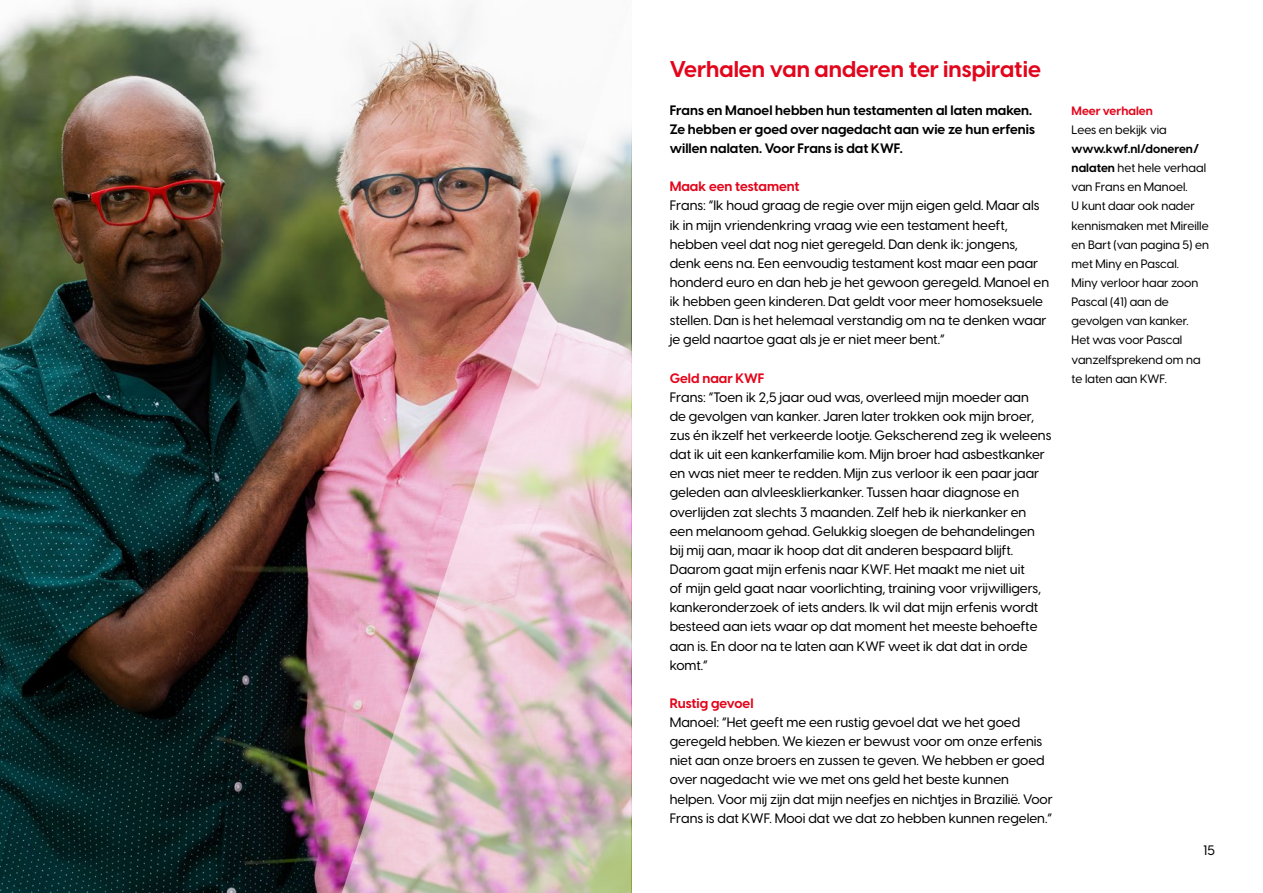
<style>
.page{position:relative;width:1263px;height:893px;background:#fff}
.page>*{position:absolute;margin:0;border:0;box-sizing:border-box;transform-origin:0 0}
.t1{font:700 22.5px "Visby CF";color:#e3051b}
.t2{font:500 13.5px/19.2px "Visby CF";color:#000}
.t3{font:700 13.5px/19.2px "Visby CF";color:#000}
.t4{font:700 13.5px "Visby CF";color:#e3051b}
.t5{font:500 12px/19.2px "Visby CF";color:#000}
.t6{font:700 12px "Visby CF";color:#e3051b}
.s1{font-weight:700}
</style>
<div class="page">
<img style="left:0;top:0;width:338px;height:893px">
<img style="left:338px;top:4px;width:294px;height:889px">
<h1 class="t1" style="left:670px;top:54px;width:373px">Verhalen van anderen ter inspiratie</h1>
<p class="t3" style="left:670px;top:101px;width:367px">Frans en Manoel hebben hun testamenten al laten maken.<br>Ze hebben er goed over nagedacht aan wie ze hun erfenis willen nalaten. Voor Frans is dat KWF.</p>
<p class="t4" style="left:670px;top:178px;width:131px">Maak een testament</p>
<p class="t2" style="left:670px;top:196px;width:381px">Frans: “Ik houd graag de regie over mijn eigen geld. Maar als ik in mijn vriendenkring vraag wie een testament heeft, hebben veel dat nog niet geregeld. Dan denk ik: jongens, denk eens na. Een eenvoudig testament kost maar een paar honderd euro en dan heb je het gewoon geregeld. Manoel en ik hebben geen kinderen. Dat geldt voor meer homoseksuele stellen. Dan is het helemaal verstandig om na te denken waar je geld naartoe gaat als je er niet meer bent.”</p>
<p class="t4" style="left:670px;top:369px;width:96px">Geld naar KWF</p>
<p class="t2" style="left:670px;top:387px;width:383px">Frans: “Toen ik 2,5 jaar oud was, overleed mijn moeder aan<br>de gevolgen van kanker. Jaren later trokken ook mijn broer, zus én ikzelf het verkeerde lootje. Gekscherend zeg ik weleens dat ik uit een kankerfamilie kom. Mijn broer had asbestkanker en was niet meer te redden. Mijn zus verloor ik een paar jaar geleden aan alvleesklierkanker. Tussen haar diagnose en overlijden zat slechts 3 maanden. Zelf heb ik nierkanker en een melanoom gehad. Gelukkig sloegen de behandelingen bij mij aan, maar ik hoop dat dit anderen bespaard blijft.<br>Daarom gaat mijn erfenis naar KWF. Het maakt me niet uit<br>of mijn geld gaat naar voorlichting, training voor vrijwilligers, kankeronderzoek of iets anders. Ik wil dat mijn erfenis wordt besteed aan iets waar op dat moment het meeste behoefte aan is. En door na te laten aan KWF weet ik dat dat in orde komt.”</p>
<p class="t4" style="left:670px;top:694px;width:85px">Rustig gevoel</p>
<p class="t2" style="left:670px;top:713px;width:384px">Manoel: “Het geeft me een rustig gevoel dat we het goed geregeld hebben. We kiezen er bewust voor om onze erfenis niet aan onze broers en zussen te geven. We hebben er goed over nagedacht wie we met ons geld het beste kunnen helpen. Voor mij zijn dat mijn neefjes en nichtjes in Brazilië. Voor Frans is dat KWF. Mooi dat we dat zo hebben kunnen regelen.”</p>
<p class="t6" style="left:1071px;top:103px;width:83px">Meer verhalen</p>
<p class="t5" style="left:1071px;top:120px;width:97px">Lees en bekijk via</p>
<p class="t5" style="left:1071px;top:139px;width:139px"><span class="s1">www.kwf.nl/doneren/ nalaten</span> het hele verhaal van Frans en Manoel.<br>U kunt daar ook nader kennismaken met Mireille en Bart (van pagina 5) en met Miny en Pascal.<br>Miny verloor haar zoon<br>Pascal (41) aan de gevolgen van kanker.<br>Het was voor Pascal vanzelfsprekend om na te laten aan KWF.</p>
<p class="t2" style="left:1203px;top:840px;width:13px">15</p>
</div>
